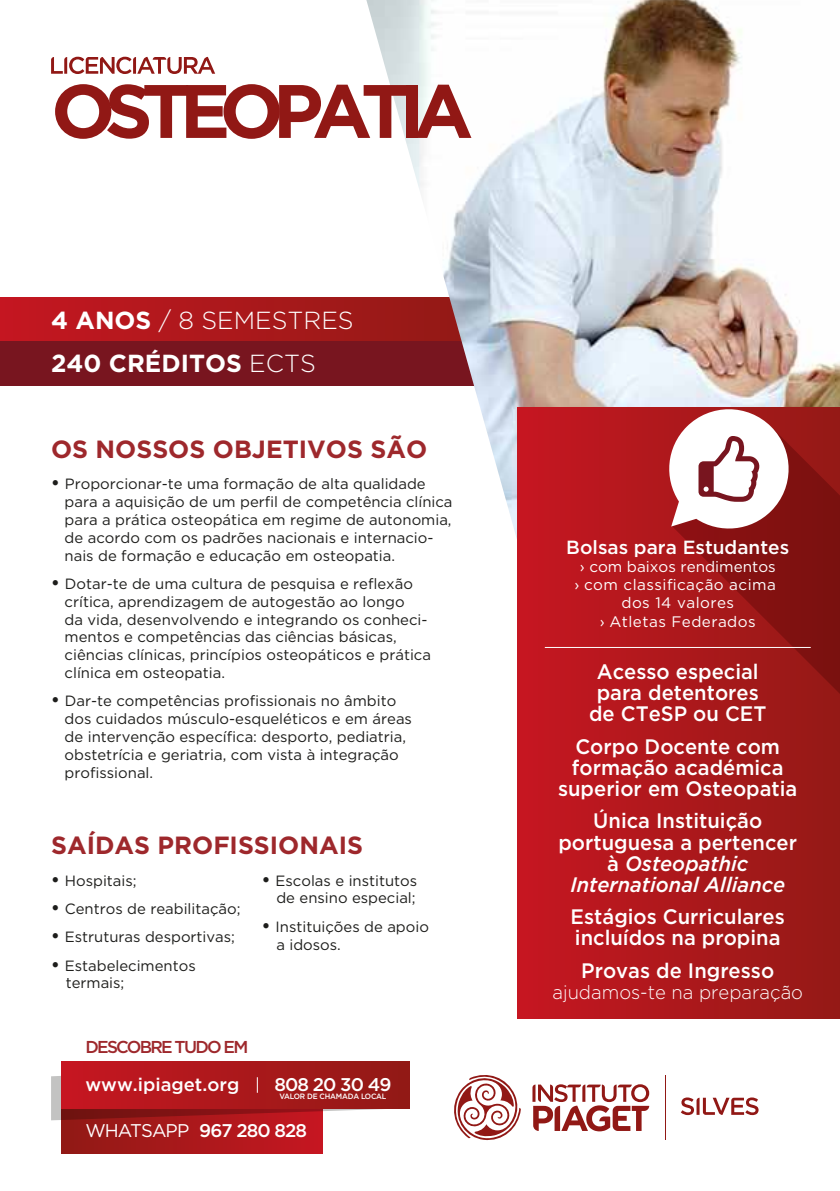
<style>
.page{position:relative;width:840px;height:1191px;background:#fff}
.page>*{position:absolute;margin:0;border:0;box-sizing:border-box;transform-origin:0 0}
.t1{font:700 75.6px "Gotham";letter-spacing:-.145em;color:#911815}
.t2{font:700 24.8px "Gotham HTF";color:#9e282c}
.t3{font:700 24.6px/43.2px "Gotham";color:#fff}
.t4{font:500 21px/21px "Gotham";color:#fff;text-align:center;scale:.96 1}
.t5{font:300 19.2px "Gotham";color:#fff;scale:.96 1}
.t6{font:500 19px "Gotham";color:#fff}
.t7{font:500 18.4px "Gotham";letter-spacing:-.05em;color:#fff}
.t8{font:500 18.4px "Gotham";color:#fff}
.t9{font:500 17.2px "Gotham";letter-spacing:-.1em;color:#9e282c}
.t10{font:15.2px/18.2px "Gotham";letter-spacing:.03em;color:#fff;text-align:center}
.t11{font:14.8px/17.8px "Gotham";color:#1e1e1c}
.t12{font:500 7.6px "Gotham";letter-spacing:-.025em;color:#fff;scale:.96 1}
.s1{font-weight:300}
.s2{font-family:"Gotham HTF";font-weight:300}
.s3{font-weight:700;font-size:18px;color:#1d1d1b}
.s4{font-weight:400}
.s5{font-style:italic}
</style>
<div class="page">
<svg style="left:0;top:297px;width:366px;height:44px;background:#b0171c"></svg>
<div style="left:0;top:341px;width:479px;height:44px;background:#78151f"></div>
<img style="left:366px;top:0;width:473px;height:539px">
<div style="left:517px;top:408px;width:322px;height:611px;background:linear-gradient(to right,#c71721,#941a16)"></div>
<svg style="left:51px;top:57px;width:164px;height:17px"></svg>
<svg style="left:670px;top:426px;width:169px;height:285px;background:#931515"></svg>
<svg style="left:663px;top:403px;width:131px;height:131px"></svg>
<hr style="left:544px;top:647px;width:266px;height:1px;background:#fff">
<hr style="left:665px;top:1075px;width:1px;height:64px;background:#911815">
<svg style="left:680px;top:1097px;width:78px;height:18px"></svg>
<svg style="left:454px;top:1075px;width:67px;height:66px"></svg>
<svg style="left:532px;top:1084px;width:117px;height:47px"></svg>
<div style="left:62px;top:1106px;width:260px;height:47px;background:linear-gradient(to right,#901a15,#c51721)"></div>
<svg style="left:51px;top:1061px;width:358px;height:59px;background:#ad2729"></svg>
<h1 class="t1" style="left:51px;top:61px;width:423px">OSTEOPATIA</h1>
<h3 class="t3" style="left:51px;top:299px;width:304px">4 ANOS <span class="s1">/ 8 SEMESTRES<br></span>240 CRÉDITOS <span class="s2">ECTS</span></h3>
<h2 class="t2" style="left:51px;top:434px;width:377px">OS NOSSOS OBJETIVOS SÃO</h2>
<p class="t11" style="left:65px;top:475px;width:389px;text-indent:-14px"><span class="s3">•</span> Proporcionar-te uma formação de alta qualidade para a aquisição de um perfil de competência clínica para a prática osteopática em regime de autonomia, de acordo com os padrões nacionais e internacio&shy;nais de formação e educação em osteopatia.</p>
<p class="t11" style="left:65px;top:574px;width:367px;text-indent:-14px"><span class="s3">•</span> Dotar-te de uma cultura de pesquisa e reflexão crítica, aprendizagem de autogestão ao longo<br>da vida, desenvolvendo e integrando os conheci&shy;mentos e competências das ciências básicas, ciências clínicas, princípios osteopáticos e prática clínica em osteopatia.</p>
<p class="t11" style="left:65px;top:692px;width:348px;text-indent:-14px"><span class="s3">•</span> Dar-te competências profissionais no âmbito dos cuidados músculo-esqueléticos e em áreas de intervenção específica: desporto, pediatria, obstetrícia e geriatria, com vista à integração profissional.</p>
<h2 class="t2" style="left:51px;top:831px;width:313px">SAÍDAS PROFISSIONAIS</h2>
<p class="t11" style="left:51px;top:871px;width:87px"><span class="s3">•</span> Hospitais;</p>
<p class="t11" style="left:51px;top:899px;width:191px"><span class="s3">•</span> Centros de reabilitação;</p>
<p class="t11" style="left:51px;top:927px;width:185px"><span class="s3">•</span> Estruturas desportivas;</p>
<p class="t11" style="left:66px;top:956px;width:131px;text-indent:-15px"><span class="s3">•</span> Estabelecimentos termais;</p>
<p class="t11" style="left:262px;top:871px;width:157px;text-align:right"><span class="s3">•</span> Escolas e institutos de ensino especial;</p>
<p class="t11" style="left:276px;top:917px;width:154px;text-indent:-15px"><span class="s3">•</span> Instituições de apoio a idosos.</p>
<p class="t9" style="left:85px;top:1035px;width:164px">DESCOBRE TUDO EM</p>
<p class="t8" style="left:85px;top:1072px;width:155px">www.ipiaget.org</p>
<p class="t7" style="left:274px;top:1072px;width:118px">808 20 30 49</p>
<p class="t12" style="left:279px;top:1091px;width:113px">VALOR DE CHAMADA LOCAL</p>
<p class="t7" style="left:85px;top:1118px;width:223px"><span class="s4">WHATSAPP</span> 967 280 828</p>
<p class="t6" style="left:566px;top:534px;width:224px">Bolsas para Estudantes</p>
<p class="t10" style="left:574px;top:557px;width:203px">› com baixos rendimentos › com classificação acima dos 14 valores<br>› Atletas Federados</p>
<h3 class="t4" style="left:588px;top:661px;width:186px">Acesso especial para detentores de CTeSP ou CET</h3>
<h3 class="t4" style="left:557px;top:735px;width:251px">Corpo Docente com formação académica superior em Osteopatia</h3>
<h3 class="t4" style="left:558px;top:810px;width:250px">Única Instituição portuguesa a pertencer à <span class="s5">Osteopathic<br>International Alliance</span></h3>
<h3 class="t4" style="left:570px;top:906px;width:224px;text-align:left">Estágios Curriculares incluídos na propina</h3>
<h3 class="t4" style="left:581px;top:959px;width:202px">Provas de Ingresso</h3>
<p class="t5" style="left:552px;top:979px;width:262px">ajudamos-te na preparação</p>
</div>
